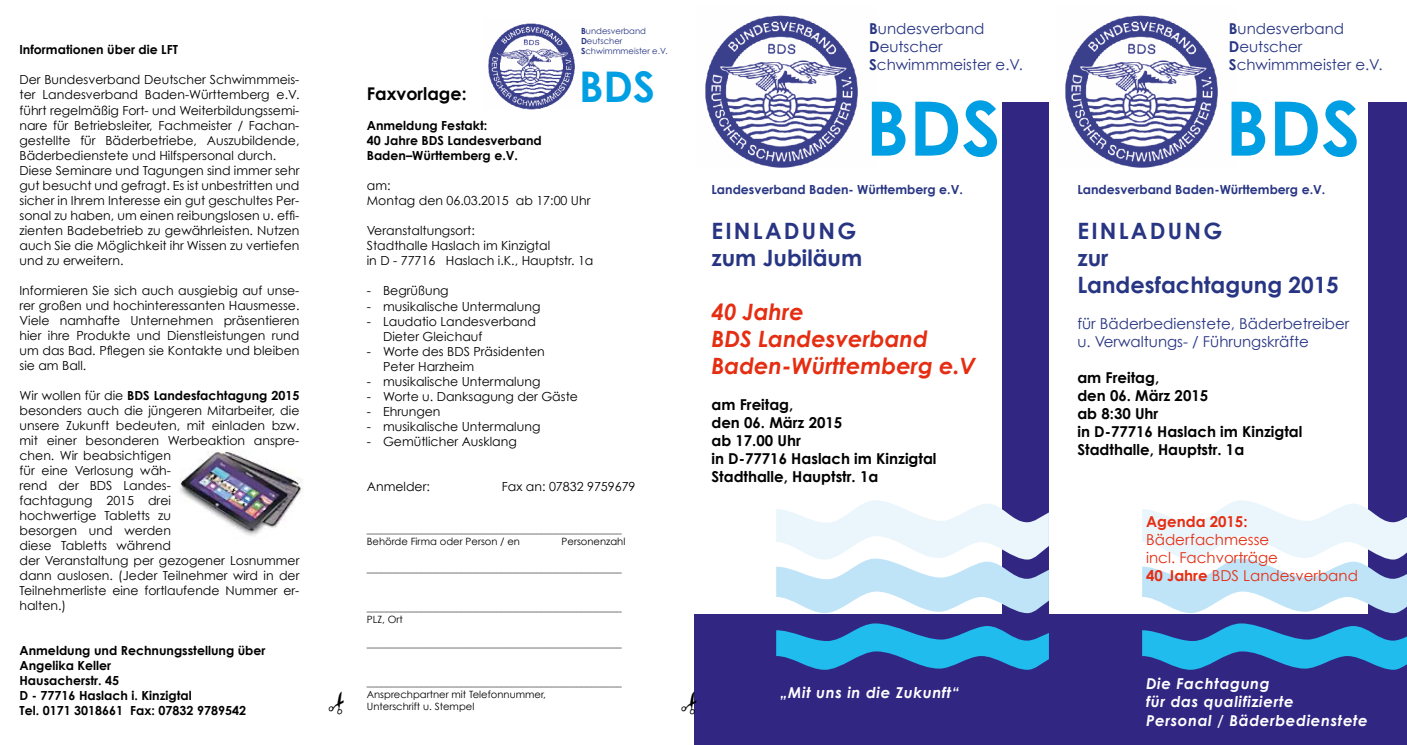
<style>
.page{position:relative;width:1407px;height:745px;background:#fff}
.page>*{position:absolute;margin:0;border:0;box-sizing:border-box;transform-origin:0 0}
.t1{font:700 75px "Century Gothic";color:#009fe3}
.t2{font:700 42.25px "Century Gothic";color:#009fe3}
.t3{font:700 22.5px/27px "Century Gothic";color:#283583}
.t4{font:italic 700 22.5px/27px "Century Gothic";color:#e52d12}
.t5{font:700 17.5px "Century Gothic";color:#000}
.t6{font:700 15px/18px "Century Gothic";color:#000}
.t7{font:15px/18px "Century Gothic";color:#283583}
.t8{font:italic 700 15px/18px "Century Gothic";letter-spacing:.04em;color:#fff}
.t9{font:15px/18px "Century Gothic";color:#e52d12}
.t10{font:700 15px "Century Gothic";color:#e52d12}
.t11{font:12.5px/15px "Century Gothic";color:#000}
.t12{font:700 12.5px/15px "Century Gothic";color:#000}
.t13{font:700 12.5px "Century Gothic";color:#283583}
.t14{font:10px/12px "Century Gothic";color:#000}
.t15{font:8.5px/10.1px "Century Gothic";color:#283583}
.s1{font-weight:700}
</style>
<div class="page">
<div style="left:1369px;top:103px;width:38px;height:641px;background:#312783"></div>
<div style="left:1049px;top:614px;width:358px;height:130px;background:#312783"></div>
<svg style="left:1142px;top:500px;width:265px;height:112px"></svg>
<svg style="left:1142px;top:623px;width:265px;height:46px"></svg>
<div style="left:1003px;top:103px;width:46px;height:641px;background:#312783"></div>
<div style="left:694px;top:614px;width:355px;height:130px;background:#312783"></div>
<svg style="left:776px;top:500px;width:273px;height:112px"></svg>
<svg style="left:776px;top:623px;width:273px;height:46px"></svg>
<img style="left:1065px;top:15px;width:153px;height:153px">
<img style="left:705px;top:15px;width:153px;height:153px">
<img style="left:180px;top:450px;width:123px;height:86px">
<img style="left:488px;top:23px;width:87px;height:86px">
<p class="t12" style="left:19px;top:42px;width:160px">Informationen über die LFT</p>
<p class="t11" style="left:19px;top:72px;width:281px">Der Bundesverband Deutscher Schwimmmeis&shy;ter Landesverband Baden-Württemberg e.V. führt regelmäßig Fort- und Weiterbildungssemi&shy;nare für Betriebsleiter, Fachmeister / Fachan&shy;gestellte für Bäderbetriebe, Auszubildende, Bäderbedienstete und Hilfspersonal durch.<br>Diese Seminare und Tagungen sind immer sehr gut besucht und gefragt. Es ist unbestritten und sicher in Ihrem Interesse ein gut geschultes Per&shy;sonal zu haben, um einen reibungslosen u. effi&shy;zienten Badebetrieb zu gewährleisten. Nutzen auch Sie die Möglichkeit ihr Wissen zu vertiefen und zu erweitern.</p>
<p class="t11" style="left:19px;top:282px;width:281px;text-align:justify">Informieren Sie sich auch ausgiebig auf unse&shy;rer großen und hochinteressanten Hausmesse.<br>Viele namhafte Unternehmen präsentieren hier ihre Produkte und Dienstleistungen rund um das Bad. Pflegen sie Kontakte und bleiben sie am Ball.</p>
<p class="t11" style="left:19px;top:387px;width:281px">Wir wollen für die <span class="s1">BDS Landesfachtagung 2015 </span>besonders auch die jüngeren Mitarbeiter, die unsere Zukunft bedeuten, mit einladen bzw. mit einer besonderen Werbeaktion anspre&shy;chen. Wir beabsichtigen<br>für eine Verlosung wäh-<br>rend der BDS Landes-<br>fachtagung 2015 drei<br>hochwertige Tabletts zu<br>besorgen und werden<br>diese Tabletts während<br>der Veranstaltung per gezogener Losnummer dann auslosen. (Jeder Teilnehmer wird in der<br>Teilnehmerliste eine fortlaufende Nummer er&shy;halten.)</p>
<p class="t12" style="left:19px;top:642px;width:248px">Anmeldung und Rechnungsstellung über<br>Angelika Keller<br>Hausacherstr. 45<br>D - 77716 Haslach i. Kinzigtal<br>Tel. 0171 3018661 Fax: 07832 9789542</p>
<h3 class="t5" style="left:367px;top:83px;width:101px">Faxvorlage:</h3>
<p class="t15" style="left:581px;top:26px;width:88px"><span class="s1">B</span>undesverband<br><span class="s1">D</span>eutscher<br><span class="s1">S</span>chwimmmeister e.V.</p>
<h2 class="t2" style="left:579px;top:60px;width:78px">BDS</h2>
<p class="t12" style="left:367px;top:118px;width:176px">Anmeldung Festakt:<br>40 Jahre BDS Landesverband<br>Baden–Württemberg e.V.</p>
<p class="t11" style="left:367px;top:178px;width:225px">am:<br>Montag den 06.03.2015 ab 17:00 Uhr</p>
<p class="t11" style="left:367px;top:223px;width:228px">Veranstaltungsort:<br>Stadthalle Haslach im Kinzigtal<br>in D - 77716 Haslach i.K., Hauptstr. 1a</p>
<p class="t11" style="left:367px;top:283px;width:83px">- Begrüßung</p>
<p class="t11" style="left:367px;top:298px;width:175px">- musikalische Untermalung</p>
<p class="t11" style="left:383px;top:313px;width:154px;text-indent:-16px">- Laudatio Landesverband<br>Dieter Gleichauf</p>
<p class="t11" style="left:383px;top:343px;width:163px;text-indent:-16px">- Worte des BDS Präsidenten<br>Peter Harzheim</p>
<p class="t11" style="left:367px;top:373px;width:175px">- musikalische Untermalung</p>
<p class="t11" style="left:367px;top:388px;width:213px">- Worte u. Danksagung der Gäste</p>
<p class="t11" style="left:367px;top:403px;width:75px">- Ehrungen</p>
<p class="t11" style="left:367px;top:418px;width:175px">- musikalische Untermalung</p>
<p class="t11" style="left:367px;top:433px;width:151px">- Gemütlicher Ausklang</p>
<p class="t11" style="left:367px;top:478px;width:65px">Anmelder:</p>
<p class="t11" style="left:502px;top:478px;width:135px">Fax an: 07832 9759679</p>
<p class="t14" style="left:367px;top:522px;width:256px">___________________________________________________<br>Behörde Firma oder Person / en</p>
<p class="t14" style="left:562px;top:534px;width:65px">Personenzahl</p>
<p class="t14" style="left:367px;top:561px;width:256px">___________________________________________________</p>
<p class="t14" style="left:367px;top:600px;width:256px">___________________________________________________<br>PLZ, Ort</p>
<p class="t14" style="left:367px;top:636px;width:256px">___________________________________________________</p>
<p class="t14" style="left:367px;top:675px;width:256px">___________________________________________________<br>Ansprechpartner mit Telefonnummer,</p>
<p class="t14" style="left:367px;top:699px;width:109px">Unterschrift u. Stempel</p>
<p class="t7" style="left:869px;top:20px;width:155px"><span class="s1">B</span>undesverband<br><span class="s1">D</span>eutscher<br><span class="s1">S</span>chwimmmeister e.V.</p>
<p class="t7" style="left:1229px;top:20px;width:155px"><span class="s1">B</span>undesverband<br><span class="s1">D</span>eutscher<br><span class="s1">S</span>chwimmmeister e.V.</p>
<h1 class="t1" style="left:865px;top:81px;width:136px">BDS</h1>
<h1 class="t1" style="left:1225px;top:81px;width:137px">BDS</h1>
<p class="t13" style="left:711px;top:181px;width:253px">Landesverband Baden- Württemberg e.V.</p>
<h3 class="t3" style="left:711px;top:216px;width:152px">EINLADUNG zum Jubiläum</h3>
<h3 class="t4" style="left:711px;top:297px;width:266px">40 Jahre<br>BDS Landesverband<br>Baden-Württemberg e.V</h3>
<p class="t6" style="left:711px;top:395px;width:226px">am Freitag,<br>den 06. März 2015<br>ab 17.00 Uhr<br>in D-77716 Haslach im Kinzigtal<br>Stadthalle, Hauptstr. 1a</p>
<p class="t8" style="left:780px;top:683px;width:180px">„Mit uns in die Zukunft“</p>
<p class="t13" style="left:1077px;top:181px;width:250px">Landesverband Baden-Württemberg e.V.</p>
<h3 class="t3" style="left:1077px;top:216px;width:263px">EINLADUNG<br>zur<br>Landesfachtagung 2015</h3>
<p class="t7" style="left:1077px;top:314px;width:273px">für Bäderbedienstete, Bäderbetreiber u. Verwaltungs- / Führungskräfte</p>
<p class="t6" style="left:1077px;top:368px;width:226px">am Freitag,<br>den 06. März 2015<br>ab 8:30 Uhr<br>in D-77716 Haslach im Kinzigtal<br>Stadthalle, Hauptstr. 1a</p>
<p class="t10" style="left:1146px;top:512px;width:103px">Agenda 2015:</p>
<p class="t9" style="left:1146px;top:530px;width:213px">Bäderfachmesse<br>incl. Fachvorträge<br><span class="s1">40 Jahre</span> BDS Landesverband</p>
<p class="t8" style="left:1146px;top:674px;width:223px">Die Fachtagung<br>für das qualifizierte<br>Personal / Bäderbedienstete</p>
</div>
